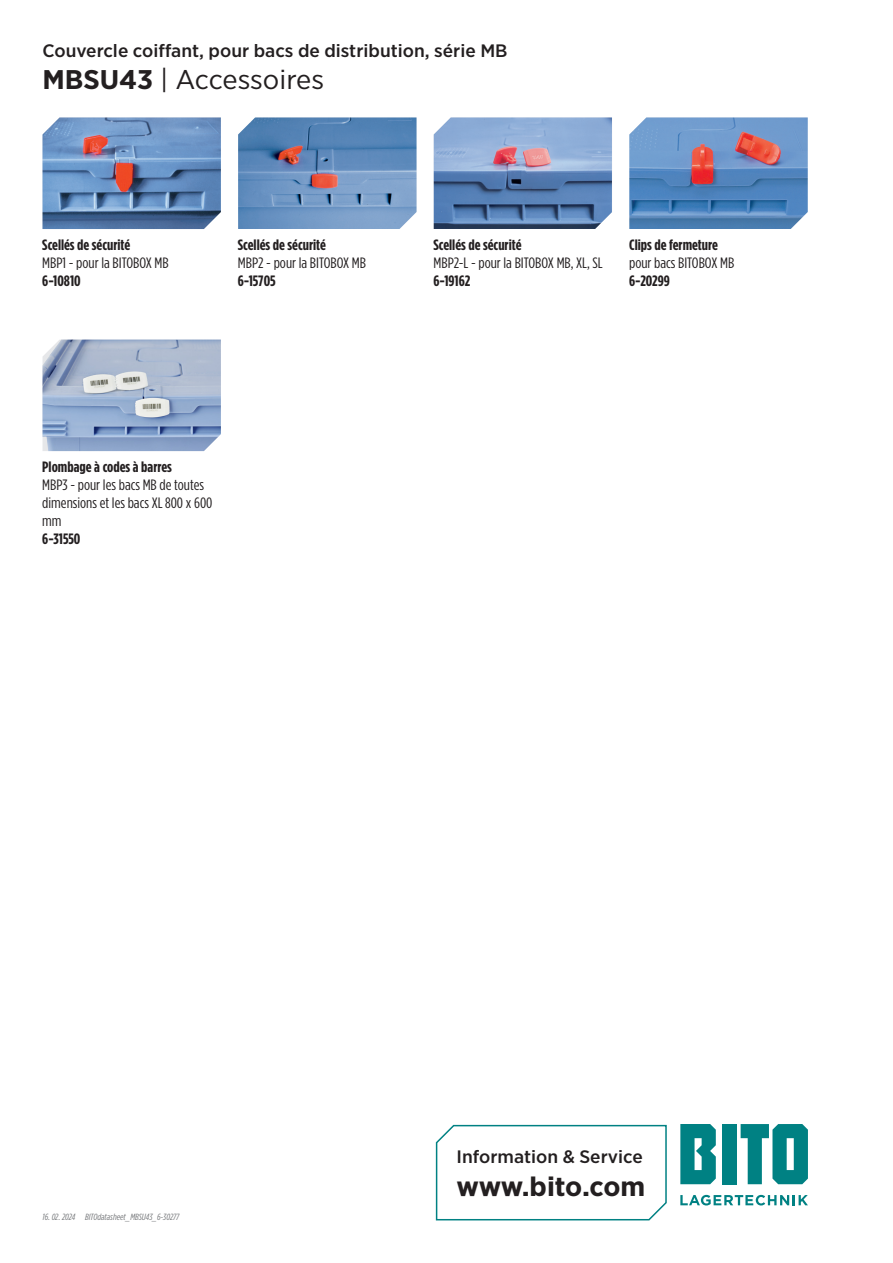
<style>
.page{position:relative;width:893px;height:1263px;background:#fff}
.page>*{position:absolute;margin:0;border:0;box-sizing:border-box;transform-origin:0 0}
.Datenblatt_Überschri{font:27px "Gotham Narrow";letter-spacing:-.005em;color:#231f20;scale:1.1 1}
.t1{font:700 27px "Gotham Narrow";letter-spacing:-.015em;color:#231f20;scale:1.1 1}
.Datenblatt_Überschri-2{font:500 18px "Gotham Narrow";color:#231f20;scale:1.1 1}
.t2{font:15px/18px "Gotham Condensed";color:#231f20;scale:1.1 1}
.t3{font:700 15px "Gotham Condensed";color:#231f20;scale:1.1 1}
.Dateiname_inaktiv{font:italic 9px "Gotham Condensed";letter-spacing:-.005em;color:#76787b;scale:1.1 1}
.s1{font-weight:700}
</style>
<div class="page">
<svg style="left:680px;top:1195px;width:128px;height:10px"></svg>
<div style="left:723px;top:1124px;width:14px;height:60px;background:#008183"></div>
<svg style="left:680px;top:1124px;width:36px;height:60px"></svg>
<svg style="left:741px;top:1124px;width:67px;height:60px"></svg>
<svg style="left:435px;top:1124px;width:232px;height:97px"></svg>
<img style="left:43px;top:340px;width:178px;height:111px">
<img style="left:629px;top:117px;width:179px;height:112px">
<img style="left:434px;top:117px;width:178px;height:112px">
<img style="left:238px;top:117px;width:178px;height:112px">
<img style="left:43px;top:117px;width:178px;height:112px">
<p class="Datenblatt_Überschri-2" style="left:43px;top:39px;width:424px">Couvercle coiffant, pour bacs de distribution, série MB</p>
<p class="Datenblatt_Überschri" style="left:43px;top:63px;width:257px"><span class="s1">MBSU43</span> | Accessoires</p>
<p class="t3" style="left:42px;top:235px;width:81px">Scellés de sécurité</p>
<p class="t2" style="left:42px;top:253px;width:116px">MBP1 - pour la BITOBOX MB</p>
<p class="t3" style="left:42px;top:271px;width:36px">6-10810</p>
<p class="t3" style="left:238px;top:235px;width:81px">Scellés de sécurité</p>
<p class="t2" style="left:238px;top:253px;width:118px">MBP2 - pour la BITOBOX MB</p>
<p class="t3" style="left:238px;top:271px;width:36px">6-15705</p>
<p class="t3" style="left:433px;top:235px;width:81px">Scellés de sécurité</p>
<p class="t2" style="left:433px;top:253px;width:155px">MBP2-L - pour la BITOBOX MB, XL, SL</p>
<p class="t3" style="left:433px;top:271px;width:35px">6-19162</p>
<p class="t3" style="left:629px;top:235px;width:82px">Clips de fermeture</p>
<p class="t2" style="left:629px;top:253px;width:97px">pour bacs BITOBOX MB</p>
<p class="t3" style="left:629px;top:271px;width:39px">6-20299</p>
<p class="t3" style="left:42px;top:457px;width:119px">Plombage à codes à barres</p>
<p class="t2" style="left:42px;top:475px;width:156px">MBP3 - pour les bacs MB de toutes dimensions et les bacs XL 800 x 600 mm</p>
<p class="t3" style="left:42px;top:529px;width:36px">6-31550</p>
<p class="Dateiname_inaktiv" style="left:43px;top:1212px;width:31px">16. 02. 2024</p>
<p class="Dateiname_inaktiv" style="left:85px;top:1212px;width:87px">BITOdatasheet_MBSU43_6-30277</p>
<p class="Datenblatt_Überschri-2" style="left:457px;top:1145px;width:171px">Information &amp; Service</p>
<h1 class="t1" style="left:457px;top:1169px;width:173px">www.bito.com</h1>
</div>
